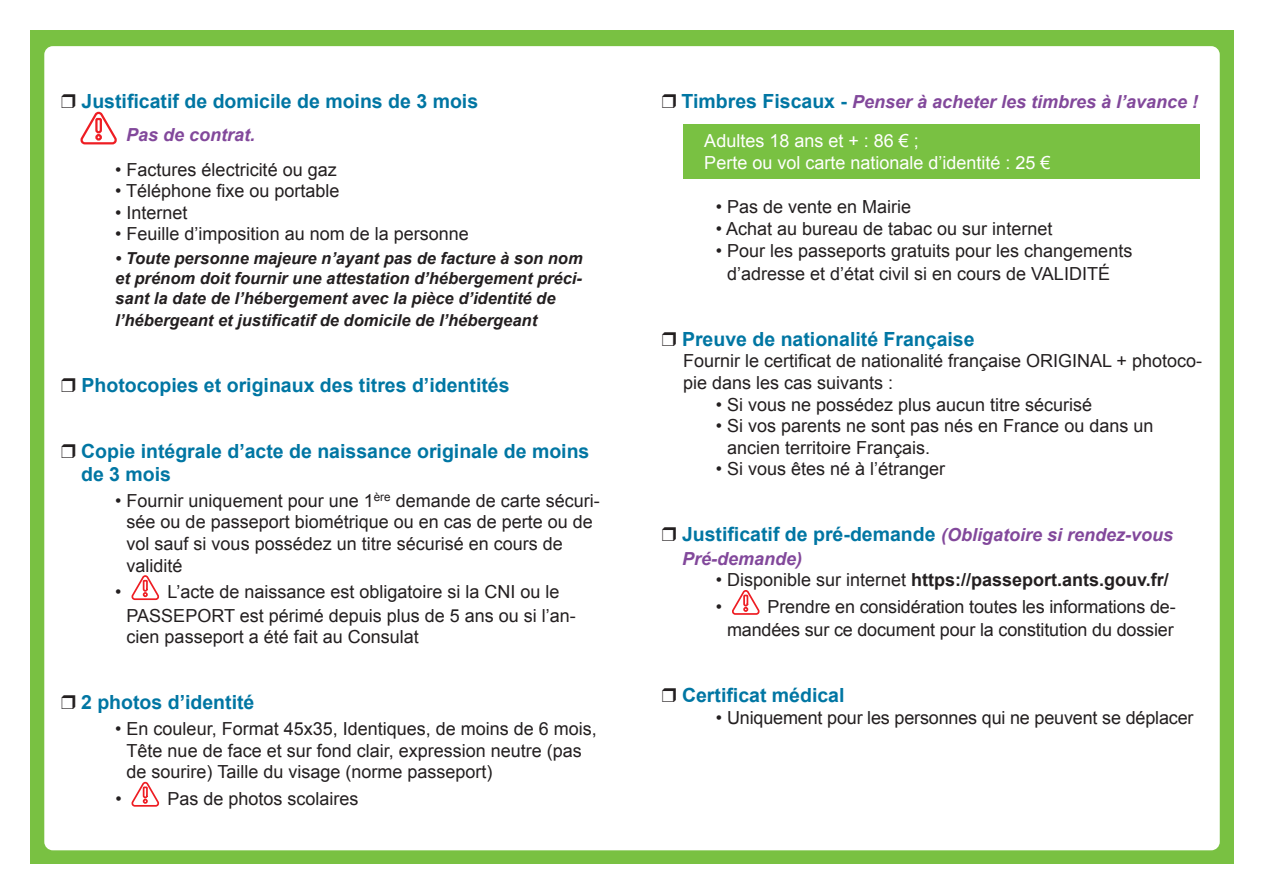
<style>
.page{position:relative;width:1263px;height:893px;background:#fff}
.page>*{position:absolute;margin:0;border:0;box-sizing:border-box;transform-origin:0 0}
.t1{font:700 19.5px/23.4px "Arial";color:#0076a3}
.t2{font:18px/21.6px "Arial";color:#231f20}
.t3{font:italic 700 18px/39.3px "Arial";color:#82489b}
.t4{font:700 18px/26.2px "Arial";color:#231f20}
.t5{font:18px "Arial";color:#fff}
.t6{font:italic 700 16.5px/19.8px "Arial";color:#231f20;text-align:justify}
.s1{color:#231f20}
.s2{font-style:normal;font-size:19.5px;color:#0076a3}
.s3{font-weight:400;font-style:normal;color:#fff}
.s4{font-style:italic;font-size:18px;color:#82489b}
.s5{font-weight:400}
</style>
<div class="page">
<div style="left:30px;top:30px;width:1203px;height:833px;background:#79c142"></div>
<div style="left:44px;top:46px;width:1176px;height:804px;background:#fff;border-radius:9px"></div>
<svg style="left:80px;top:111px;width:37px;height:34px"></svg>
<svg style="left:131px;top:575px;width:29px;height:26px"></svg>
<svg style="left:131px;top:781px;width:29px;height:26px"></svg>
<div style="left:683px;top:124px;width:517px;height:55px;background:#79c142"></div>
<svg style="left:732px;top:590px;width:28px;height:25px"></svg>
<p class="t1" style="left:61px;top:90px;width:418px"><span class="s1">❒</span> Justificatif de domicile de moins de 3 mois</p>
<p class="t3" style="left:126px;top:116px;width:131px">Pas de contrat.</p>
<p class="t2" style="left:115px;top:159px;width:223px">• Factures électricité ou gaz</p>
<p class="t2" style="left:115px;top:180px;width:226px">• Téléphone fixe ou portable</p>
<p class="t2" style="left:115px;top:202px;width:74px">• Internet</p>
<p class="t2" style="left:115px;top:223px;width:355px">• Feuille d’imposition au nom de la personne</p>
<p class="t6" style="left:115px;top:249px;width:469px">• Toute personne majeure n’ayant pas de facture à son nom et prénom doit fournir une attestation d’hébergement préci&shy;sant la date de l’hébergement avec la pièce d’identité de</p>
<p class="t6" style="left:115px;top:311px;width:423px">l’hébergeant et justificatif de domicile de l’hébergeant</p>
<p class="t1" style="left:61px;top:374px;width:450px"><span class="s1">❒</span> Photocopies et originaux des titres d’identités</p>
<p class="t1" style="left:81px;top:440px;width:510px;text-indent:-20px"><span class="s1">❒</span> Copie intégrale d’acte de naissance originale de moins de 3 mois</p>
<p class="t2" style="left:127px;top:490px;width:475px;text-indent:-11px">• Fournir uniquement pour une 1<sup>ère</sup> demande de carte sécuri&shy;sée ou de passeport biométrique ou en cas de perte ou de vol sauf si vous possédez un titre sécurisé en cours de validité</p>
<p class="t2" style="left:115px;top:581px;width:8px">•</p>
<p class="t2" style="left:127px;top:580px;width:451px;line-height:23.7px;text-indent:41px">L’acte de naissance est obligatoire si la CNI ou le<br>PASSEPORT est périmé depuis plus de 5 ans ou si l’an-</p>
<p class="t2" style="left:127px;top:626px;width:294px">cien passeport a été fait au Consulat</p>
<p class="t1" style="left:61px;top:691px;width:195px"><span class="s1">❒</span> 2 photos d’identité</p>
<p class="t2" style="left:127px;top:718px;width:472px;text-indent:-11px">• En couleur, Format 45x35, Identiques, de moins de 6 mois,<br>Tête nue de face et sur fond clair, expression neutre (pas de sourire) Taille du visage (norme passeport)</p>
<p class="t2" style="left:115px;top:788px;width:8px">•</p>
<p class="t2" style="left:167px;top:788px;width:193px">Pas de photos scolaires</p>
<p class="t3" style="left:704px;top:83px;width:495px;text-indent:-43px"><span class="s1">❒</span> <span class="s2">Timbres Fiscaux -</span> Penser à acheter les timbres à l’avance !<br><span class="s3">Adultes 18 ans et + : 86 € ;</span></p>
<p class="t5" style="left:704px;top:151px;width:348px">Perte ou vol carte nationale d’identité : 25 €</p>
<p class="t2" style="left:716px;top:196px;width:197px">• Pas de vente en Mairie</p>
<p class="t2" style="left:716px;top:218px;width:338px">• Achat au bureau de tabac ou sur internet</p>
<p class="t2" style="left:727px;top:239px;width:407px;line-height:23.4px;text-indent:-11px">• Pour les passeports gratuits pour les changements d’adresse et d’état civil si en cours de VALIDITÉ</p>
<p class="t1" style="left:662px;top:328px;width:314px"><span class="s1">❒</span> Preuve de nationalité Française</p>
<p class="t2" style="left:683px;top:350px;width:521px">Fournir le certificat de nationalité française ORIGINAL + photoco&shy;pie dans les cas suivants :</p>
<p class="t2" style="left:716px;top:394px;width:378px">• Si vous ne possédez plus aucun titre sécurisé</p>
<p class="t2" style="left:727px;top:415px;width:428px;text-indent:-11px">• Si vos parents ne sont pas nés en France ou dans un ancien territoire Français.</p>
<p class="t2" style="left:716px;top:458px;width:231px">• Si vous êtes né à l’étranger</p>
<p class="t1" style="left:662px;top:523px;width:513px"><span class="s1">❒</span> Justificatif de pré-demande <span class="s4">(Obligatoire si rendez-vous</span></p>
<p class="t3" style="left:682px;top:539px;width:122px">Pré-demande)</p>
<p class="t4" style="left:716px;top:567px;width:455px"><span class="s5">• Disponible sur internet</span> https://passeport.ants.gouv.fr/ <span class="s5">•</span></p>
<p class="t2" style="left:727px;top:595px;width:450px;line-height:23.7px;text-align:right">Prendre en considération toutes les informations de&shy;mandées sur ce document pour la constitution du dossier</p>
<p class="t1" style="left:662px;top:684px;width:184px"><span class="s1">❒</span> Certificat médical</p>
<p class="t2" style="left:716px;top:707px;width:479px">• Uniquement pour les personnes qui ne peuvent se déplacer</p>
</div>
